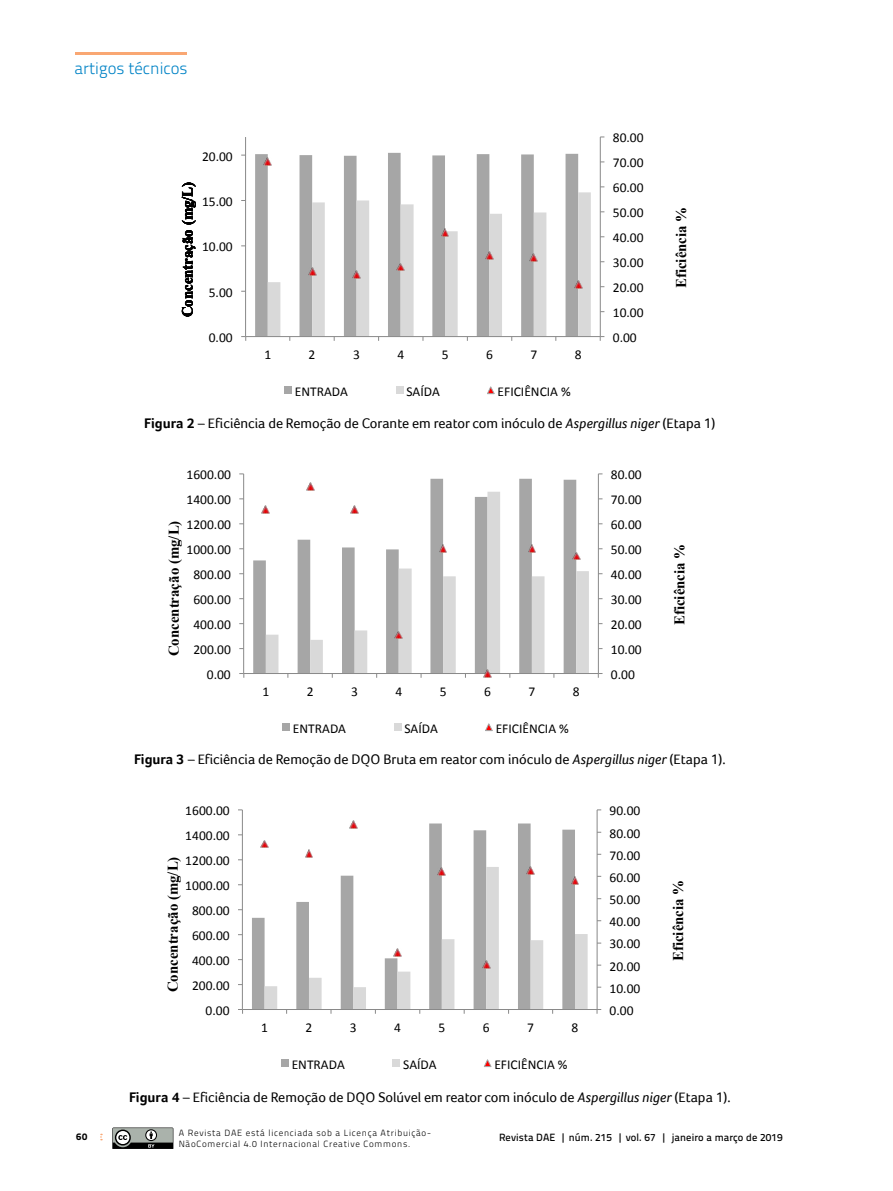
<style>
.page{position:relative;width:893px;height:1191px;background:#fff}
.page>*{position:absolute;margin:0;border:0;box-sizing:border-box;transform-origin:0 0}
.t1{font:300 16.65px "Titillium Text 22 L";color:#0083c6}
.t2{font:700 14.85px "Times New Roman";color:#000}
.t3{font:14.25px "Foco";color:#000}
.t4{font:13.5px "Calibri";color:#000}
.t5{font:500 10.5px "Titillium Text 22 L";letter-spacing:.01em;color:#000}
.t6{font:800 9.75px "Titillium Text 22 L";color:#000}
.t7{font:300 9px/10.5px "Titillium Text 22 L";letter-spacing:.08em;color:#000}
.s1{font-weight:700}
.s2{font-style:italic}
</style>
<div class="page">
<svg style="left:255px;top:153px;width:323px;height:183px"></svg>
<svg style="left:268px;top:192px;width:323px;height:144px"></svg>
<hr style="left:600px;top:137px;width:1px;height:199px;background:#898989">
<hr style="left:245px;top:137px;width:1px;height:199px;background:#898989">
<hr style="left:246px;top:336px;width:354px;height:1px;background:#898989">
<svg style="left:264px;top:157px;width:8px;height:8px"></svg>
<svg style="left:308px;top:268px;width:8px;height:8px"></svg>
<svg style="left:353px;top:271px;width:7px;height:8px"></svg>
<svg style="left:397px;top:263px;width:7px;height:8px"></svg>
<svg style="left:441px;top:228px;width:8px;height:8px"></svg>
<svg style="left:485px;top:251px;width:8px;height:8px"></svg>
<svg style="left:530px;top:253px;width:8px;height:8px"></svg>
<svg style="left:574px;top:280px;width:8px;height:8px"></svg>
<div style="left:284px;top:386px;width:8px;height:8px;background:#a6a6a6"></div>
<div style="left:396px;top:386px;width:7px;height:8px;background:#d9d9d9"></div>
<svg style="left:487px;top:386px;width:8px;height:8px"></svg>
<svg style="left:253px;top:479px;width:323px;height:194px"></svg>
<svg style="left:266px;top:492px;width:323px;height:181px"></svg>
<hr style="left:598px;top:474px;width:1px;height:199px;background:#898989">
<hr style="left:243px;top:474px;width:1px;height:199px;background:#898989">
<hr style="left:244px;top:673px;width:354px;height:1px;background:#898989">
<svg style="left:262px;top:505px;width:8px;height:8px"></svg>
<svg style="left:306px;top:482px;width:8px;height:8px"></svg>
<svg style="left:351px;top:505px;width:7px;height:8px"></svg>
<svg style="left:395px;top:631px;width:8px;height:8px"></svg>
<svg style="left:439px;top:544px;width:8px;height:8px"></svg>
<svg style="left:484px;top:669px;width:7px;height:8px"></svg>
<svg style="left:528px;top:544px;width:8px;height:8px"></svg>
<svg style="left:572px;top:552px;width:8px;height:8px"></svg>
<div style="left:283px;top:723px;width:7px;height:8px;background:#a6a6a6"></div>
<div style="left:394px;top:723px;width:7px;height:8px;background:#d9d9d9"></div>
<svg style="left:485px;top:723px;width:8px;height:8px"></svg>
<svg style="left:252px;top:823px;width:323px;height:186px"></svg>
<svg style="left:265px;top:867px;width:323px;height:142px"></svg>
<hr style="left:597px;top:810px;width:1px;height:199px;background:#898989">
<hr style="left:242px;top:810px;width:1px;height:199px;background:#898989">
<hr style="left:242px;top:1009px;width:355px;height:1px;background:#898989">
<svg style="left:261px;top:840px;width:7px;height:7px"></svg>
<svg style="left:305px;top:849px;width:8px;height:8px"></svg>
<svg style="left:349px;top:821px;width:8px;height:7px"></svg>
<svg style="left:394px;top:949px;width:7px;height:7px"></svg>
<svg style="left:438px;top:867px;width:8px;height:8px"></svg>
<svg style="left:482px;top:960px;width:8px;height:8px"></svg>
<svg style="left:527px;top:866px;width:7px;height:8px"></svg>
<svg style="left:571px;top:876px;width:8px;height:8px"></svg>
<div style="left:281px;top:1059px;width:8px;height:8px;background:#a6a6a6"></div>
<div style="left:393px;top:1059px;width:7px;height:8px;background:#d9d9d9"></div>
<svg style="left:484px;top:1059px;width:8px;height:8px"></svg>
<hr style="left:75px;top:52px;width:112px;height:3px;background:#f9a773">
<svg style="left:112px;top:1127px;width:62px;height:22px"></svg>
<p class="t1" style="left:75px;top:56px;width:115px">artigos técnicos</p>
<p class="t4" style="left:202px;top:148px;width:32px">20.00</p>
<p class="t2" style="left:177px;top:317px;width:137px;rotate:-90deg">Concentração (mg/L)</p>
<p class="t4" style="left:202px;top:193px;width:32px">15.00</p>
<p class="t4" style="left:202px;top:238px;width:32px">10.00</p>
<p class="t4" style="left:209px;top:284px;width:25px">5.00</p>
<p class="t4" style="left:209px;top:329px;width:25px">0.00</p>
<p class="t4" style="left:264px;top:346px;width:8px">1</p>
<p class="t4" style="left:309px;top:346px;width:8px">2</p>
<p class="t4" style="left:353px;top:346px;width:8px">3</p>
<p class="t4" style="left:397px;top:346px;width:8px">4</p>
<p class="t4" style="left:442px;top:346px;width:8px">5</p>
<p class="t4" style="left:486px;top:346px;width:8px">6</p>
<p class="t4" style="left:530px;top:346px;width:8px">7</p>
<p class="t4" style="left:575px;top:346px;width:8px">8</p>
<p class="t4" style="left:295px;top:382px;width:55px">ENTRADA</p>
<p class="t4" style="left:406px;top:382px;width:35px">SAÍDA</p>
<p class="t4" style="left:498px;top:382px;width:75px">EFICIÊNCIA %</p>
<p class="t4" style="left:613px;top:129px;width:32px">80.00</p>
<p class="t4" style="left:613px;top:154px;width:32px">70.00</p>
<p class="t4" style="left:613px;top:179px;width:32px">60.00</p>
<p class="t4" style="left:613px;top:204px;width:32px">50.00</p>
<p class="t4" style="left:613px;top:229px;width:32px">40.00</p>
<p class="t4" style="left:613px;top:254px;width:32px">30.00</p>
<p class="t4" style="left:613px;top:279px;width:32px">20.00</p>
<p class="t4" style="left:613px;top:304px;width:32px">10.00</p>
<p class="t4" style="left:613px;top:329px;width:25px">0.00</p>
<p class="t2" style="left:671px;top:288px;width:83px;rotate:-90deg">Eficiência %</p>
<p class="t3" style="left:144px;top:414px;width:573px"><span class="s1">Figura 2</span> – Eficiência de Remoção de Corante em reator com inóculo de <span class="s2">Aspergillus niger</span> (Etapa 1)</p>
<p class="t4" style="left:187px;top:466px;width:46px">1600.00</p>
<p class="t4" style="left:611px;top:466px;width:32px">80.00</p>
<p class="t4" style="left:187px;top:491px;width:46px">1400.00</p>
<p class="t4" style="left:611px;top:491px;width:32px">70.00</p>
<p class="t4" style="left:187px;top:516px;width:46px">1200.00</p>
<p class="t2" style="left:164px;top:656px;width:137px;rotate:-90deg">Concentração (mg/L)</p>
<p class="t4" style="left:187px;top:541px;width:46px">1000.00</p>
<p class="t4" style="left:193px;top:566px;width:39px">800.00</p>
<p class="t4" style="left:193px;top:591px;width:39px">600.00</p>
<p class="t4" style="left:193px;top:616px;width:39px">400.00</p>
<p class="t4" style="left:193px;top:641px;width:39px">200.00</p>
<p class="t4" style="left:611px;top:516px;width:32px">60.00</p>
<p class="t4" style="left:611px;top:541px;width:32px">50.00</p>
<p class="t4" style="left:611px;top:566px;width:32px">40.00</p>
<p class="t4" style="left:611px;top:591px;width:32px">30.00</p>
<p class="t4" style="left:611px;top:616px;width:32px">20.00</p>
<p class="t4" style="left:611px;top:641px;width:32px">10.00</p>
<p class="t2" style="left:669px;top:625px;width:83px;rotate:-90deg">Eficiência %</p>
<p class="t4" style="left:207px;top:666px;width:25px">0.00</p>
<p class="t4" style="left:611px;top:666px;width:25px">0.00</p>
<p class="t4" style="left:262px;top:682px;width:8px">1</p>
<p class="t4" style="left:307px;top:682px;width:8px">2</p>
<p class="t4" style="left:351px;top:682px;width:8px">3</p>
<p class="t4" style="left:395px;top:682px;width:8px">4</p>
<p class="t4" style="left:440px;top:682px;width:8px">5</p>
<p class="t4" style="left:484px;top:682px;width:8px">6</p>
<p class="t4" style="left:528px;top:682px;width:8px">7</p>
<p class="t4" style="left:573px;top:682px;width:8px">8</p>
<p class="t4" style="left:293px;top:719px;width:55px">ENTRADA</p>
<p class="t4" style="left:404px;top:719px;width:35px">SAÍDA</p>
<p class="t4" style="left:496px;top:719px;width:75px">EFICIÊNCIA %</p>
<p class="t3" style="left:134px;top:750px;width:593px"><span class="s1">Figura 3</span> – Eficiência de Remoção de DQO Bruta em reator com inóculo de <span class="s2">Aspergillus niger</span> (Etapa 1).</p>
<p class="t6" style="left:76px;top:1129px;width:13px">60</p>
<p class="t4" style="left:185px;top:802px;width:46px">1600.00</p>
<p class="t4" style="left:610px;top:802px;width:32px">90.00</p>
<p class="t4" style="left:185px;top:827px;width:46px">1400.00</p>
<p class="t4" style="left:610px;top:824px;width:32px">80.00</p>
<p class="t4" style="left:185px;top:852px;width:46px">1200.00</p>
<p class="t2" style="left:162px;top:992px;width:137px;rotate:-90deg">Concentração (mg/L)</p>
<p class="t4" style="left:185px;top:877px;width:46px">1000.00</p>
<p class="t4" style="left:192px;top:902px;width:39px">800.00</p>
<p class="t4" style="left:192px;top:927px;width:39px">600.00</p>
<p class="t4" style="left:192px;top:952px;width:39px">400.00</p>
<p class="t4" style="left:192px;top:977px;width:39px">200.00</p>
<p class="t4" style="left:610px;top:846px;width:32px">70.00</p>
<p class="t4" style="left:610px;top:869px;width:32px">60.00</p>
<p class="t4" style="left:610px;top:891px;width:32px">50.00</p>
<p class="t4" style="left:610px;top:913px;width:32px">40.00</p>
<p class="t4" style="left:610px;top:935px;width:32px">30.00</p>
<p class="t4" style="left:610px;top:957px;width:32px">20.00</p>
<p class="t4" style="left:610px;top:979px;width:32px">10.00</p>
<p class="t2" style="left:668px;top:961px;width:83px;rotate:-90deg">Eficiência %</p>
<p class="t4" style="left:206px;top:1001px;width:25px">0.00</p>
<p class="t4" style="left:610px;top:1002px;width:25px">0.00</p>
<p class="t4" style="left:261px;top:1018px;width:8px">1</p>
<p class="t4" style="left:305px;top:1018px;width:8px">2</p>
<p class="t4" style="left:350px;top:1018px;width:8px">3</p>
<p class="t4" style="left:394px;top:1018px;width:8px">4</p>
<p class="t4" style="left:439px;top:1018px;width:8px">5</p>
<p class="t4" style="left:483px;top:1018px;width:8px">6</p>
<p class="t4" style="left:527px;top:1018px;width:8px">7</p>
<p class="t4" style="left:572px;top:1018px;width:8px">8</p>
<p class="t4" style="left:292px;top:1055px;width:55px">ENTRADA</p>
<p class="t4" style="left:403px;top:1055px;width:35px">SAÍDA</p>
<p class="t4" style="left:494px;top:1055px;width:75px">EFICIÊNCIA %</p>
<p class="t3" style="left:129px;top:1088px;width:603px"><span class="s1">Figura 4</span> – Eficiência de Remoção de DQO Solúvel em reator com inóculo de <span class="s2">Aspergillus niger</span> (Etapa 1).</p>
<p class="t7" style="left:179px;top:1127px;width:254px">A Revista DAE está licenciada sob a Licença Atribuição-<br>NãoComercial 4.0 Internacional Creative Commons.</p>
<p class="t5" style="left:499px;top:1129px;width:285px">Revista DAE | núm. 215 | vol. 67 | janeiro a março de 2019</p>
</div>
